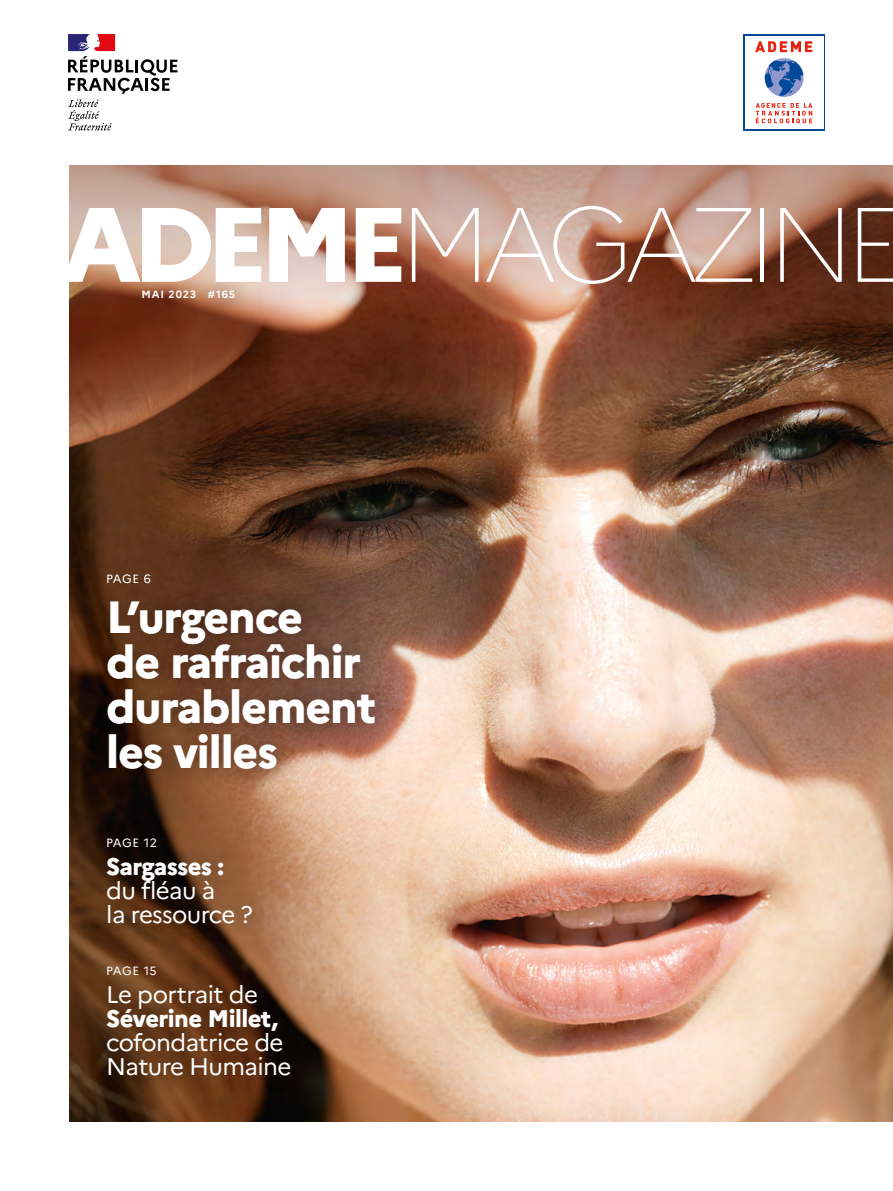
<style>
.page{position:relative;width:893px;height:1191px;background:#fff}
.page>*{position:absolute;margin:0;border:0;box-sizing:border-box;transform-origin:0 0}
.t1{font:100 105.45px "Marianne";letter-spacing:-.09em;color:#fff}
.t2{font:800 45px/45px "Marianne";letter-spacing:-.025em;color:#fff}
.t3{font:24px/24px "Marianne";letter-spacing:-.025em;color:#fff}
.t4{font:800 24px "Marianne";letter-spacing:-.025em;color:#fff}
.t5{font:12px "Marianne";letter-spacing:.03em;color:#fff}
.t6{font:700 10.5px "Marianne";letter-spacing:.08em;color:#fff}
.s1{font-weight:800}
</style>
<div class="page">
<img style="left:582px;top:367px;width:311px;height:755px">
<svg style="left:582px;top:165px;width:311px;height:202px;background:#875743"></svg>
<img style="left:69px;top:165px;width:513px;height:957px">
<div style="left:125px;top:274px;width:128px;height:43px;background:#000;opacity:.2"></div>
<svg style="left:68px;top:34px;width:109px;height:97px"></svg>
<div style="left:743px;top:34px;width:82px;height:96px;background:linear-gradient(to bottom,#fff,#fff)"></div>
<div style="left:745px;top:36px;width:78px;height:93px;background:#fff"></div>
<svg style="left:765px;top:58px;width:38px;height:39px"></svg>
<svg style="left:755px;top:41px;width:57px;height:11px"></svg>
<svg style="left:756px;top:103px;width:56px;height:20px"></svg>
<div style="left:86px;top:551px;width:312px;height:240px;background:#000;opacity:.5"></div>
<div style="left:85px;top:815px;width:189px;height:131px;background:#000;opacity:.5"></div>
<div style="left:85px;top:942px;width:228px;height:155px;background:#000;opacity:.5"></div>
<h1 class="t1" style="left:62px;top:180px;width:841px"><span class="s1">ADEME</span>MAGAZINE</h1>
<p class="t6" style="left:141px;top:288px;width:95px">MAI 2023 #165</p>
<p class="t5" style="left:106px;top:571px;width:46px">PAGE 6</p>
<h2 class="t2" style="left:106px;top:594px;width:271px">L’urgence<br>de rafraîchir durablement les villes</h2>
<p class="t5" style="left:106px;top:835px;width:52px">PAGE 12</p>
<p class="t4" style="left:106px;top:852px;width:119px">Sargasses :</p>
<p class="t3" style="left:106px;top:878px;width:148px">du fléau à<br>la ressource ?</p>
<p class="t5" style="left:106px;top:963px;width:52px">PAGE 15</p>
<p class="t3" style="left:106px;top:982px;width:153px">Le portrait de</p>
<p class="t4" style="left:106px;top:1003px;width:173px">Séverine Millet,</p>
<p class="t3" style="left:106px;top:1030px;width:187px">cofondatrice de<br>Nature Humaine</p>
</div>
